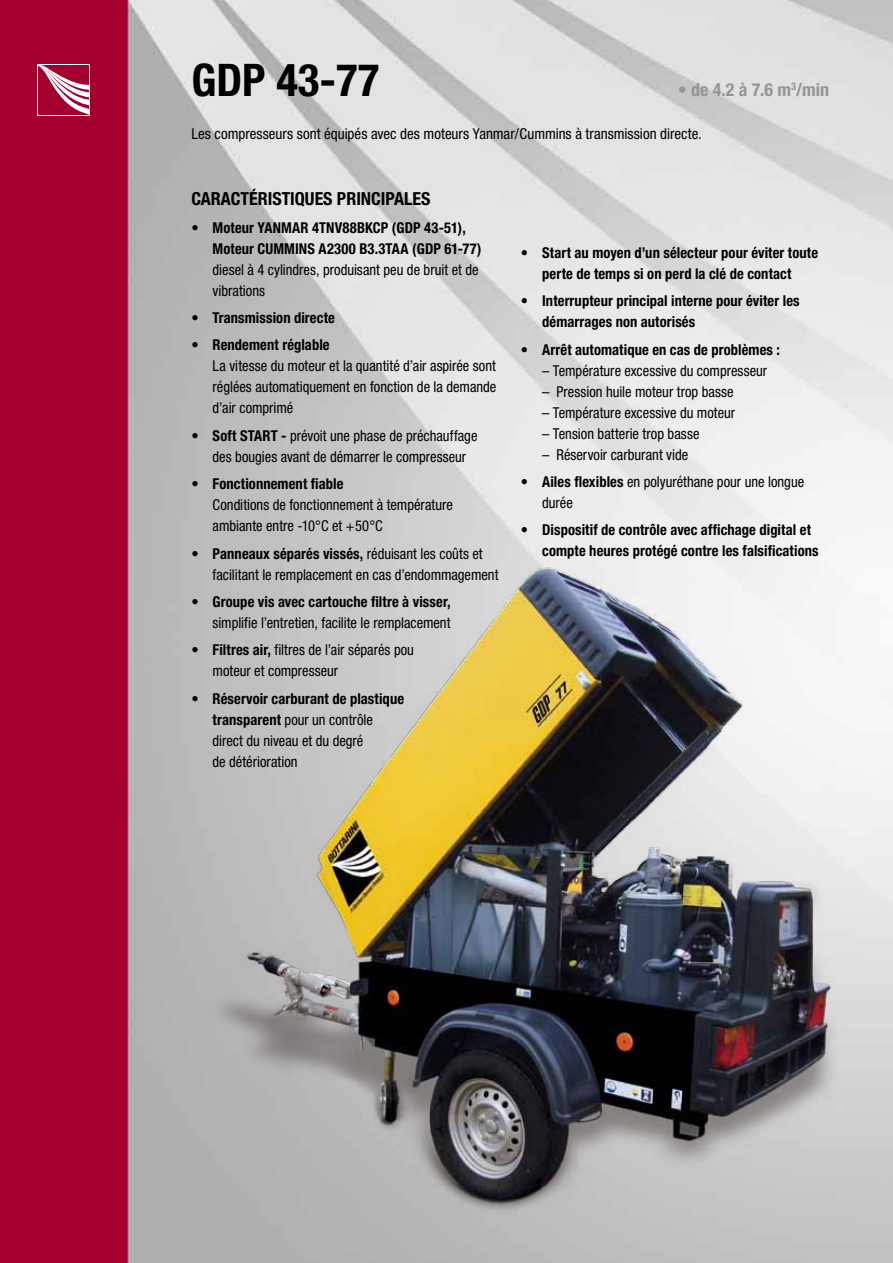
<style>
.page{position:relative;width:893px;height:1263px;background:#fff}
.page>*{position:absolute;margin:0;border:0;box-sizing:border-box;transform-origin:0 0}
.t1{font:700 condensed 45px "Helvetica Neue";color:#000}
.t2{font:700 condensed 18px "Helvetica Neue";color:#000}
.t3{font:700 condensed 18px "Helvetica Neue";color:#959595}
.t4{font:condensed 15px/21px "Helvetica Neue";color:#000}
.t5{font:700 condensed 15px/21px "Helvetica Neue";letter-spacing:.005em;color:#000}
.s1{font-weight:700}
</style>
<div class="page">
<img style="left:0;top:0;width:893px;height:1263px">
<svg style="left:38px;top:64px;width:52px;height:51px"></svg>
<svg style="left:39px;top:65px;width:50px;height:49px"></svg>
<img style="left:166px;top:536px;width:727px;height:727px">
<h1 class="t1" style="left:191px;top:53px;width:190px">GDP 43-77</h1>
<p class="t3" style="left:678px;top:79px;width:153px">• de 4.2 à 7.6 m<sup>3</sup>/min</p>
<p class="t4" style="left:191px;top:123px;width:512px">Les compresseurs sont équipés avec des moteurs Yanmar/Cummins à transmission directe.</p>
<p class="t2" style="left:191px;top:188px;width:240px">CARACTÉRISTIQUES PRINCIPALES</p>
<p class="t5" style="left:213px;top:217px;width:270px;text-indent:-21px">• Moteur YANMAR 4TNV88BKCP (GDP 43-51),<br>Moteur CUMMINS A2300 B3.3TAA (GDP 61-77)</p>
<p class="t4" style="left:213px;top:259px;width:268px">diesel à 4 cylindres, produisant peu de bruit et de vibrations</p>
<p class="t5" style="left:191px;top:307px;width:145px">• Transmission directe</p>
<p class="t5" style="left:191px;top:334px;width:140px">• Rendement réglable</p>
<p class="t4" style="left:213px;top:356px;width:285px;text-align:justify">La vitesse du moteur et la quantité d’air aspirée sont réglées automatiquement en fonction de la demande d’air comprimé</p>
<p class="t4" style="left:213px;top:425px;width:266px;text-indent:-21px"><span class="s1">• Soft START -</span> prévoit une phase de préchauffage des bougies avant de démarrer le compresseur</p>
<p class="t5" style="left:191px;top:473px;width:154px">• Fonctionnement fiable</p>
<p class="t4" style="left:213px;top:494px;width:242px">Conditions de fonctionnement à température ambiante entre -10°C et +50°C</p>
<p class="t4" style="left:213px;top:543px;width:287px;text-indent:-21px"><span class="s1">• Panneaux séparés vissés,</span> réduisant les coûts et facilitant le remplacement en cas d’endommagement</p>
<p class="t5" style="left:191px;top:591px;width:261px">• Groupe vis avec cartouche filtre à visser,</p>
<p class="t4" style="left:213px;top:612px;width:239px">simplifie l’entretien, facilite le remplacement</p>
<p class="t4" style="left:213px;top:639px;width:203px;text-indent:-21px"><span class="s1">• Filtres air,</span> filtres de l’air séparés pou moteur et compresseur</p>
<p class="t4" style="left:213px;top:688px;width:193px;text-indent:-21px"><span class="s1">• Réservoir carburant de plastique transparent</span> pour un contrôle direct du niveau et du degré<br>de détérioration</p>
<p class="t5" style="left:521px;top:242px;width:299px;text-align:center">• Start au moyen d’un sélecteur pour éviter toute perte de temps si on perd la clé de contact</p>
<p class="t5" style="left:542px;top:290px;width:259px;text-indent:-21px">• Interrupteur principal interne pour éviter les démarrages non autorisés</p>
<p class="t5" style="left:521px;top:338px;width:261px">• Arrêt automatique en cas de problèmes :</p>
<p class="t4" style="left:542px;top:360px;width:226px">– Température excessive du compresseur</p>
<p class="t4" style="left:542px;top:381px;width:193px">– Pression huile moteur trop basse</p>
<p class="t4" style="left:542px;top:402px;width:194px">– Température excessive du moteur</p>
<p class="t4" style="left:542px;top:423px;width:159px">– Tension batterie trop basse</p>
<p class="t4" style="left:542px;top:444px;width:148px">– Réservoir carburant vide</p>
<p class="t4" style="left:542px;top:471px;width:264px;text-indent:-21px"><span class="s1">• Ailes flexibles</span> en polyuréthane pour une longue durée</p>
<p class="t5" style="left:542px;top:519px;width:278px;text-indent:-21px">• Dispositif de contrôle avec affichage digital et compte heures protégé contre les falsifications</p>
</div>
